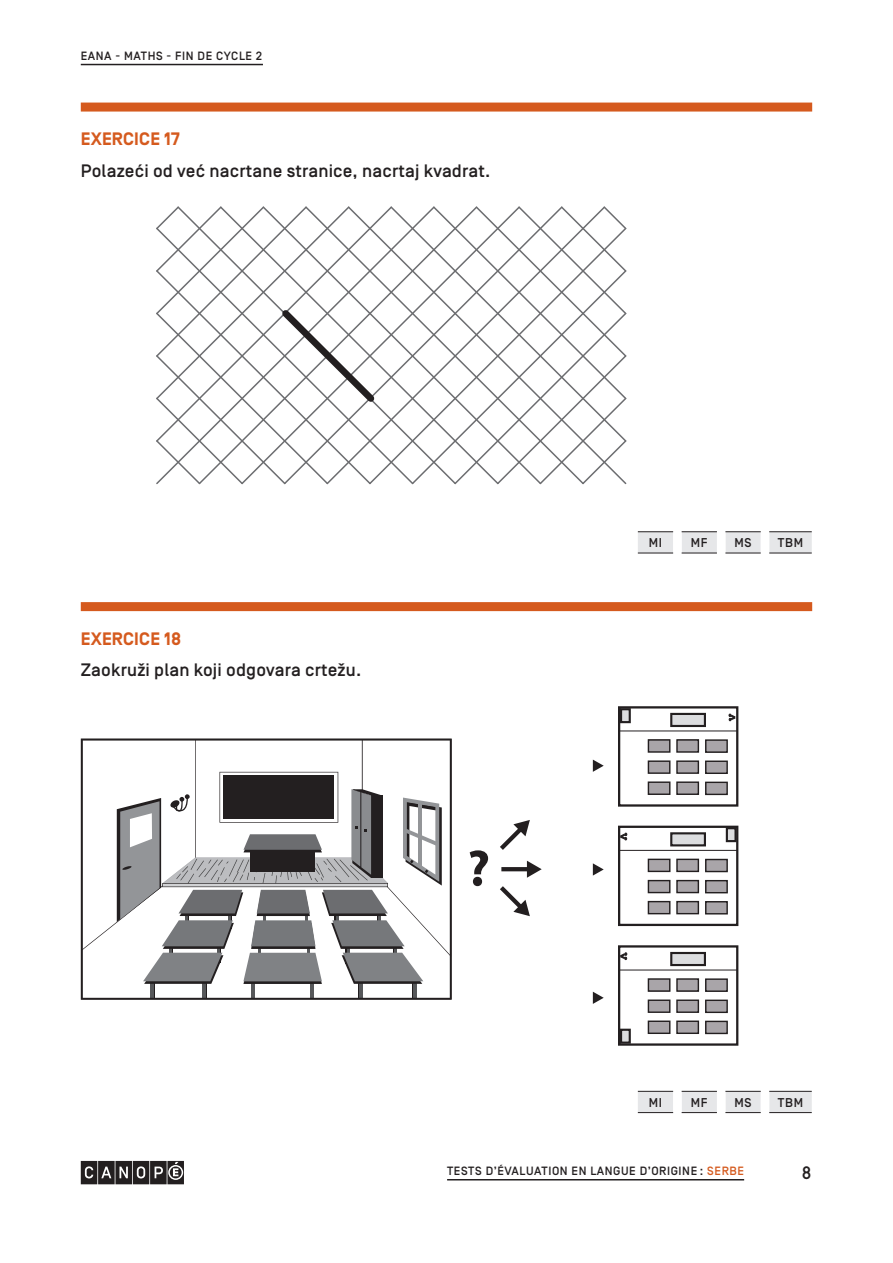
<style>
.page{position:relative;width:893px;height:1263px;background:#fff}
.page>*{position:absolute;margin:0;border:0;box-sizing:border-box;transform-origin:0 0}
.t1{font:700 51.3px "Myriad Pro";color:#231f20}
.EXERCICE_Consigne_FA{font:500 18px "Simplon BP";letter-spacing:.01em;color:#231f20}
.Exercice_Numéro{font:700 18px "Simplon BP";letter-spacing:.01em;color:#d55a1e}
.t2{font:500 18px "Simplon BP Mono";color:#231f20}
.t3{font:500 12.75px "Simplon BP";letter-spacing:.05em;color:#231f20}
.Titre_courant_FAD{font:500 12px "Simplon BP";letter-spacing:.05em;color:#231f20}
.s1{color:#d55a1e}
</style>
<div class="page">
<hr style="left:81px;top:64px;width:182px;height:1px;background:#231f20">
<svg style="left:81px;top:1161px;width:103px;height:23px;background:#4b4849"></svg>
<hr style="left:447px;top:1179px;width:297px;height:1px;background:#231f20">
<div style="left:81px;top:103px;width:731px;height:9px;background:#d55a1e"></div>
<div style="left:81px;top:602px;width:731px;height:9px;background:#d55a1e"></div>
<svg style="left:638px;top:532px;width:174px;height:21px"></svg>
<hr style="left:638px;top:531px;width:35px;height:1px;background:#231f20">
<hr style="left:682px;top:531px;width:35px;height:1px;background:#231f20">
<hr style="left:725px;top:531px;width:36px;height:1px;background:#231f20">
<hr style="left:769px;top:531px;width:43px;height:1px;background:#231f20">
<hr style="left:638px;top:553px;width:35px;height:1px;background:#231f20">
<hr style="left:682px;top:553px;width:35px;height:1px;background:#231f20">
<hr style="left:725px;top:553px;width:36px;height:1px;background:#231f20">
<hr style="left:769px;top:553px;width:43px;height:1px;background:#231f20">
<svg style="left:638px;top:1091px;width:174px;height:21px"></svg>
<hr style="left:638px;top:1091px;width:35px;height:1px;background:#231f20">
<hr style="left:682px;top:1091px;width:35px;height:1px;background:#231f20">
<hr style="left:725px;top:1091px;width:36px;height:1px;background:#231f20">
<hr style="left:769px;top:1091px;width:43px;height:1px;background:#231f20">
<hr style="left:638px;top:1112px;width:35px;height:1px;background:#231f20">
<hr style="left:682px;top:1112px;width:35px;height:1px;background:#231f20">
<hr style="left:725px;top:1112px;width:36px;height:1px;background:#231f20">
<hr style="left:769px;top:1112px;width:43px;height:1px;background:#231f20">
<svg style="left:606px;top:208px;width:20px;height:277px"></svg>
<svg style="left:380px;top:206px;width:226px;height:279px"></svg>
<svg style="left:156px;top:206px;width:224px;height:279px"></svg>
<svg style="left:81px;top:738px;width:371px;height:262px"></svg>
<div style="left:618px;top:706px;width:120px;height:101px;border:2px solid #231f20"></div>
<hr style="left:619px;top:731px;width:118px;height:1px;background:#231f20">
<div style="left:621px;top:709px;width:9px;height:13px;background:#dcdddf"></div>
<div style="left:620px;top:708px;width:11px;height:15px;border:2px solid #231f20"></div>
<div style="left:671px;top:714px;width:34px;height:12px;background:#dcdddf"></div>
<div style="left:670px;top:713px;width:36px;height:14px;border:2px solid #231f20"></div>
<div style="left:648px;top:740px;width:22px;height:12px;background:#a9a5a9"></div>
<div style="left:648px;top:739px;width:22px;height:14px;border:1px solid #231f20"></div>
<div style="left:648px;top:761px;width:22px;height:12px;background:#a9a5a9"></div>
<div style="left:648px;top:760px;width:22px;height:14px;border:1px solid #231f20"></div>
<div style="left:648px;top:782px;width:22px;height:12px;background:#a9a5a9"></div>
<div style="left:648px;top:781px;width:22px;height:14px;border:1px solid #231f20"></div>
<div style="left:677px;top:740px;width:21px;height:12px;background:#a9a5a9"></div>
<div style="left:676px;top:739px;width:23px;height:14px;border:1px solid #231f20"></div>
<div style="left:677px;top:761px;width:21px;height:12px;background:#a9a5a9"></div>
<div style="left:676px;top:760px;width:23px;height:14px;border:1px solid #231f20"></div>
<div style="left:677px;top:782px;width:21px;height:12px;background:#a9a5a9"></div>
<div style="left:676px;top:781px;width:23px;height:14px;border:1px solid #231f20"></div>
<div style="left:706px;top:740px;width:21px;height:12px;background:#a9a5a9"></div>
<div style="left:705px;top:739px;width:23px;height:14px;border:1px solid #231f20"></div>
<div style="left:706px;top:761px;width:21px;height:12px;background:#a9a5a9"></div>
<div style="left:705px;top:760px;width:23px;height:14px;border:1px solid #231f20"></div>
<div style="left:706px;top:782px;width:21px;height:12px;background:#a9a5a9"></div>
<div style="left:705px;top:782px;width:23px;height:13px;border:1px solid #231f20"></div>
<svg style="left:728px;top:713px;width:10px;height:9px"></svg>
<div style="left:618px;top:826px;width:120px;height:100px;border:2px solid #231f20"></div>
<hr style="left:619px;top:850px;width:118px;height:1px;background:#231f20">
<div style="left:727px;top:828px;width:9px;height:13px;background:#dcdddf"></div>
<div style="left:726px;top:827px;width:11px;height:15px;border:2px solid #231f20"></div>
<div style="left:671px;top:833px;width:34px;height:12px;background:#dcdddf"></div>
<div style="left:670px;top:832px;width:36px;height:14px;border:2px solid #231f20"></div>
<div style="left:648px;top:859px;width:22px;height:12px;background:#a9a5a9"></div>
<div style="left:648px;top:859px;width:22px;height:13px;border:1px solid #231f20"></div>
<div style="left:648px;top:880px;width:22px;height:12px;background:#a9a5a9"></div>
<div style="left:648px;top:880px;width:22px;height:13px;border:1px solid #231f20"></div>
<div style="left:648px;top:902px;width:22px;height:12px;background:#a9a5a9"></div>
<div style="left:648px;top:901px;width:22px;height:13px;border:1px solid #231f20"></div>
<div style="left:677px;top:859px;width:21px;height:12px;background:#a9a5a9"></div>
<div style="left:676px;top:859px;width:23px;height:13px;border:1px solid #231f20"></div>
<div style="left:677px;top:880px;width:21px;height:12px;background:#a9a5a9"></div>
<div style="left:676px;top:880px;width:23px;height:13px;border:1px solid #231f20"></div>
<div style="left:677px;top:902px;width:21px;height:12px;background:#a9a5a9"></div>
<div style="left:676px;top:901px;width:23px;height:13px;border:1px solid #231f20"></div>
<div style="left:706px;top:859px;width:21px;height:12px;background:#a9a5a9"></div>
<div style="left:705px;top:859px;width:23px;height:13px;border:1px solid #231f20"></div>
<div style="left:706px;top:881px;width:21px;height:12px;background:#a9a5a9"></div>
<div style="left:705px;top:880px;width:23px;height:13px;border:1px solid #231f20"></div>
<div style="left:706px;top:902px;width:21px;height:12px;background:#a9a5a9"></div>
<div style="left:705px;top:901px;width:23px;height:13px;border:1px solid #231f20"></div>
<svg style="left:618px;top:832px;width:10px;height:9px"></svg>
<div style="left:618px;top:945px;width:120px;height:101px;border:2px solid #231f20"></div>
<hr style="left:619px;top:970px;width:118px;height:1px;background:#231f20">
<div style="left:621px;top:1030px;width:9px;height:13px;background:#dcdddf"></div>
<div style="left:620px;top:1029px;width:11px;height:15px;border:2px solid #231f20"></div>
<div style="left:671px;top:953px;width:34px;height:12px;background:#dcdddf"></div>
<div style="left:670px;top:952px;width:36px;height:14px;border:2px solid #231f20"></div>
<div style="left:648px;top:979px;width:22px;height:12px;background:#a9a5a9"></div>
<div style="left:648px;top:978px;width:22px;height:14px;border:1px solid #231f20"></div>
<div style="left:648px;top:1000px;width:22px;height:12px;background:#a9a5a9"></div>
<div style="left:648px;top:999px;width:22px;height:14px;border:1px solid #231f20"></div>
<div style="left:648px;top:1021px;width:22px;height:12px;background:#a9a5a9"></div>
<div style="left:648px;top:1020px;width:22px;height:14px;border:1px solid #231f20"></div>
<div style="left:677px;top:979px;width:21px;height:12px;background:#a9a5a9"></div>
<div style="left:676px;top:978px;width:23px;height:14px;border:1px solid #231f20"></div>
<div style="left:677px;top:1000px;width:21px;height:12px;background:#a9a5a9"></div>
<div style="left:676px;top:999px;width:23px;height:14px;border:1px solid #231f20"></div>
<div style="left:677px;top:1021px;width:21px;height:12px;background:#a9a5a9"></div>
<div style="left:676px;top:1020px;width:23px;height:14px;border:1px solid #231f20"></div>
<div style="left:706px;top:979px;width:21px;height:12px;background:#a9a5a9"></div>
<div style="left:705px;top:978px;width:23px;height:14px;border:1px solid #231f20"></div>
<div style="left:706px;top:1000px;width:21px;height:12px;background:#a9a5a9"></div>
<div style="left:705px;top:999px;width:23px;height:14px;border:1px solid #231f20"></div>
<div style="left:706px;top:1021px;width:21px;height:12px;background:#a9a5a9"></div>
<div style="left:705px;top:1021px;width:23px;height:13px;border:1px solid #231f20"></div>
<svg style="left:618px;top:951px;width:10px;height:10px"></svg>
<svg style="left:500px;top:820px;width:30px;height:30px"></svg>
<svg style="left:500px;top:861px;width:42px;height:55px"></svg>
<svg style="left:593px;top:759px;width:11px;height:13px"></svg>
<svg style="left:593px;top:863px;width:11px;height:12px"></svg>
<svg style="left:593px;top:992px;width:11px;height:12px"></svg>
<p class="Titre_courant_FAD" style="left:81px;top:49px;width:183px">EANA - MATHS - FIN DE CYCLE 2</p>
<p class="Exercice_Numéro" style="left:81px;top:129px;width:101px">EXERCICE 17</p>
<p class="EXERCICE_Consigne_FA" style="left:81px;top:160px;width:411px">Polazeći od već nacrtane stranice, nacrtaj kvadrat.</p>
<p class="Exercice_Numéro" style="left:81px;top:628px;width:102px">EXERCICE 18</p>
<p class="EXERCICE_Consigne_FA" style="left:81px;top:660px;width:282px">Zaokruži plan koji odgovara crtežu.</p>
<p class="t1" style="left:467px;top:835px;width:24px">?</p>
<p class="t3" style="left:649px;top:535px;width:15px">MI</p>
<p class="t3" style="left:691px;top:535px;width:18px">MF</p>
<p class="t3" style="left:734px;top:535px;width:19px">MS</p>
<p class="t3" style="left:778px;top:535px;width:27px">TBM</p>
<p class="t3" style="left:649px;top:1095px;width:15px">MI</p>
<p class="t3" style="left:691px;top:1095px;width:18px">MF</p>
<p class="t3" style="left:734px;top:1095px;width:19px">MS</p>
<p class="t3" style="left:778px;top:1095px;width:27px">TBM</p>
<p class="Titre_courant_FAD" style="left:447px;top:1164px;width:299px">TESTS D’ÉVALUATION EN LANGUE D’ORIGINE : <span class="s1">SERBE</span></p>
<p class="t2" style="left:801px;top:1161px;width:12px">8</p>
</div>
